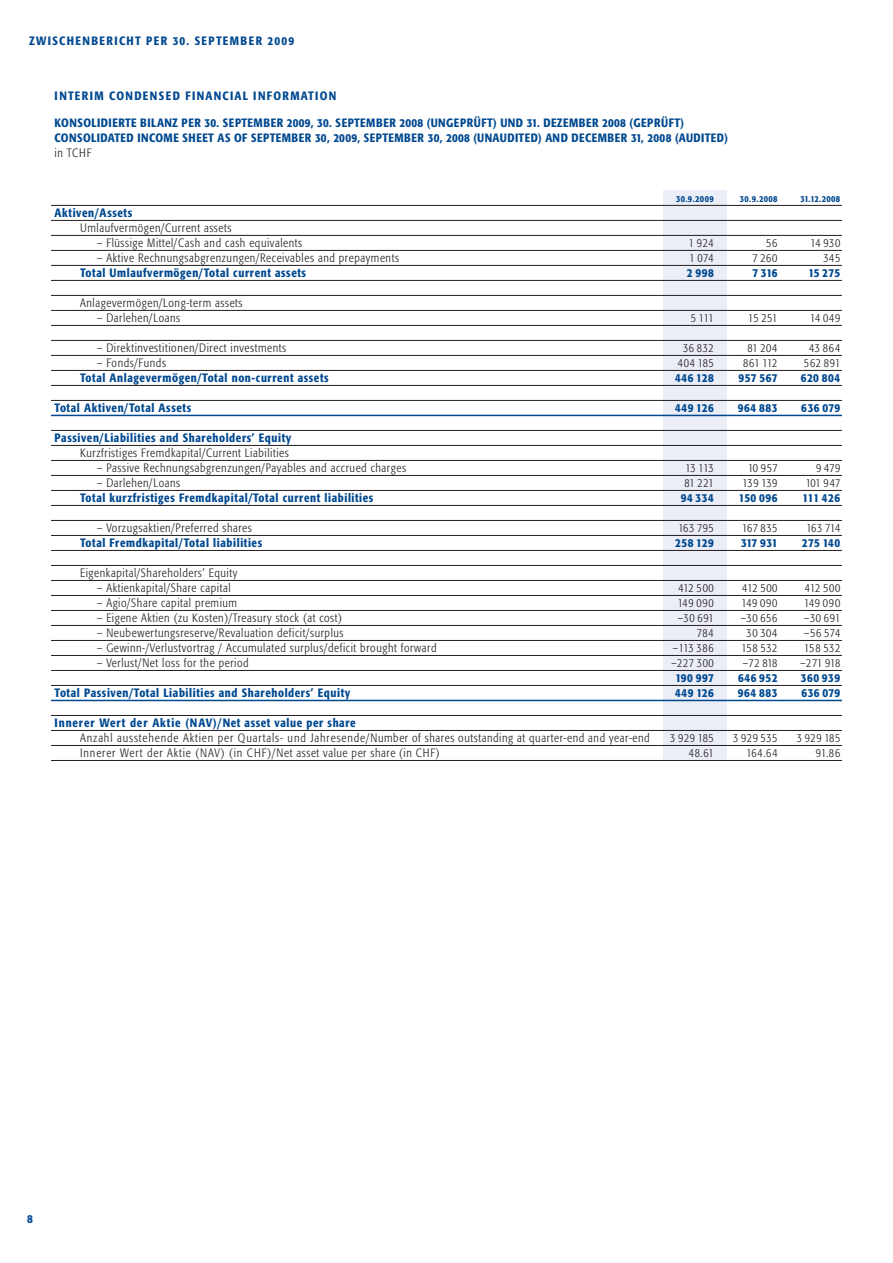
<style>
.page{position:relative;width:893px;height:1263px;background:#fff}
.page>*{position:absolute;margin:0;border:0;box-sizing:border-box;transform-origin:0 0}
.t1{font:300 condensed 12px "Formata";letter-spacing:.05em;color:#231f20}
.t2{font:500 condensed 12px/15px "Formata";letter-spacing:.05em;color:#004990}
.t3{font:300 condensed 12px "Formata";letter-spacing:.075em;color:#231f20}
.t4{font:300 condensed 12px "Formata";letter-spacing:.07em;color:#231f20}
.t5{font:500 condensed 12px "Formata";letter-spacing:.11em;color:#004990}
.t6{font:500 condensed 12px "Formata";letter-spacing:.12em;color:#004990}
.t7{font:500 condensed 9px "Formata";letter-spacing:.04em;color:#004990}
</style>
<div class="page">
<div style="left:663px;top:190px;width:64px;height:570px;background:#eceef7"></div>
<hr style="left:51px;top:205px;width:791px;height:1px;background:#231f20">
<hr style="left:51px;top:220px;width:791px;height:1px;background:#231f20">
<hr style="left:51px;top:235px;width:791px;height:1px;background:#231f20">
<hr style="left:51px;top:250px;width:791px;height:1px;background:#231f20">
<hr style="left:51px;top:265px;width:791px;height:1px;background:#231f20">
<hr style="left:51px;top:280px;width:791px;height:1px;background:#231f20">
<hr style="left:51px;top:295px;width:791px;height:1px;background:#231f20">
<hr style="left:51px;top:310px;width:791px;height:1px;background:#231f20">
<hr style="left:51px;top:325px;width:791px;height:1px;background:#231f20">
<hr style="left:51px;top:340px;width:791px;height:1px;background:#231f20">
<hr style="left:51px;top:355px;width:791px;height:1px;background:#231f20">
<hr style="left:51px;top:370px;width:791px;height:1px;background:#231f20">
<hr style="left:51px;top:385px;width:791px;height:1px;background:#231f20">
<hr style="left:51px;top:400px;width:791px;height:1px;background:#231f20">
<hr style="left:51px;top:415px;width:791px;height:1px;background:#004990">
<hr style="left:51px;top:430px;width:791px;height:1px;background:#231f20">
<hr style="left:51px;top:445px;width:791px;height:1px;background:#231f20">
<hr style="left:51px;top:460px;width:791px;height:1px;background:#231f20">
<hr style="left:51px;top:475px;width:791px;height:1px;background:#231f20">
<hr style="left:51px;top:490px;width:791px;height:1px;background:#231f20">
<hr style="left:51px;top:505px;width:791px;height:1px;background:#231f20">
<hr style="left:51px;top:520px;width:791px;height:1px;background:#231f20">
<hr style="left:51px;top:535px;width:791px;height:1px;background:#231f20">
<hr style="left:51px;top:550px;width:791px;height:1px;background:#231f20">
<hr style="left:51px;top:565px;width:791px;height:1px;background:#231f20">
<hr style="left:51px;top:580px;width:791px;height:1px;background:#231f20">
<hr style="left:51px;top:595px;width:791px;height:1px;background:#231f20">
<hr style="left:51px;top:610px;width:791px;height:1px;background:#231f20">
<hr style="left:51px;top:625px;width:791px;height:1px;background:#231f20">
<hr style="left:51px;top:640px;width:791px;height:1px;background:#231f20">
<hr style="left:51px;top:655px;width:791px;height:1px;background:#231f20">
<hr style="left:51px;top:670px;width:791px;height:1px;background:#231f20">
<hr style="left:51px;top:685px;width:791px;height:1px;background:#231f20">
<hr style="left:51px;top:700px;width:791px;height:1px;background:#004990">
<hr style="left:51px;top:715px;width:791px;height:1px;background:#231f20">
<hr style="left:51px;top:730px;width:791px;height:1px;background:#231f20">
<hr style="left:51px;top:745px;width:791px;height:1px;background:#231f20">
<hr style="left:51px;top:760px;width:791px;height:1px;background:#231f20">
<p class="t6" style="left:29px;top:36px;width:266px">ZWISCHENBERICHT PER 30. SEPTEMBER 2009</p>
<p class="t5" style="left:55px;top:91px;width:283px">INTERIM CONDENSED FINANCIAL INFORMATION</p>
<p class="t2" style="left:55px;top:116px;width:675px">KONSOLIDIERTE BILANZ PER 30. SEPTEMBER 2009, 30. SEPTEMBER 2008 (UNGEPRÜFT) UND 31. DEZEMBER 2008 (GEPRÜFT)<br>CONSOLIDATED INCOME SHEET AS OF SEPTEMBER 30, 2009, SEPTEMBER 30, 2008 (UNAUDITED) AND DECEMBER 31, 2008 (AUDITED)</p>
<p class="t1" style="left:55px;top:148px;width:38px">in TCHF</p>
<p class="t7" style="left:676px;top:195px;width:39px">30.9.2009</p>
<p class="t7" style="left:740px;top:195px;width:39px">30.9.2008</p>
<p class="t7" style="left:800px;top:195px;width:41px">31.12.2008</p>
<p class="t2" style="left:55px;top:206px;width:79px">Aktiven/Assets</p>
<p class="t1" style="left:80px;top:223px;width:153px">Umlaufvermögen/Current assets</p>
<p class="t1" style="left:97px;top:238px;width:207px">– Flüssige Mittel/Cash and cash equivalents</p>
<p class="t1" style="left:689px;top:238px;width:26px">1 924</p>
<p class="t1" style="left:766px;top:238px;width:13px">56</p>
<p class="t1" style="left:810px;top:238px;width:31px">14 930</p>
<p class="t1" style="left:97px;top:253px;width:303px">– Aktive Rechnungsabgrenzungen/Receivables and prepayments</p>
<p class="t1" style="left:690px;top:253px;width:26px">1 074</p>
<p class="t1" style="left:752px;top:253px;width:27px">7 260</p>
<p class="t1" style="left:823px;top:253px;width:18px">345</p>
<p class="t2" style="left:80px;top:266px;width:227px">Total Umlaufvermögen/Total current assets</p>
<p class="t2" style="left:687px;top:266px;width:28px">2 998</p>
<p class="t2" style="left:752px;top:266px;width:27px">7 316</p>
<p class="t2" style="left:808px;top:266px;width:33px">15 275</p>
<p class="t1" style="left:80px;top:298px;width:164px">Anlagevermögen/Long-term assets</p>
<p class="t1" style="left:97px;top:313px;width:85px">– Darlehen/Loans</p>
<p class="t1" style="left:691px;top:313px;width:24px">5 111</p>
<p class="t1" style="left:748px;top:313px;width:31px">15 251</p>
<p class="t1" style="left:810px;top:313px;width:31px">14 049</p>
<p class="t1" style="left:97px;top:343px;width:191px">– Direktinvestitionen/Direct investments</p>
<p class="t1" style="left:683px;top:343px;width:32px">36 832</p>
<p class="t1" style="left:747px;top:343px;width:32px">81 204</p>
<p class="t1" style="left:809px;top:343px;width:33px">43 864</p>
<p class="t1" style="left:97px;top:358px;width:70px">– Fonds/Funds</p>
<p class="t1" style="left:678px;top:358px;width:38px">404 185</p>
<p class="t1" style="left:743px;top:358px;width:36px">861 112</p>
<p class="t1" style="left:804px;top:358px;width:38px">562 891</p>
<p class="t2" style="left:80px;top:371px;width:250px">Total Anlagevermögen/Total non-current assets</p>
<p class="t2" style="left:675px;top:371px;width:40px">446 128</p>
<p class="t2" style="left:738px;top:371px;width:41px">957 567</p>
<p class="t2" style="left:801px;top:371px;width:41px">620 804</p>
<p class="t2" style="left:55px;top:401px;width:138px">Total Aktiven/Total Assets</p>
<p class="t2" style="left:675px;top:401px;width:40px">449 126</p>
<p class="t2" style="left:738px;top:401px;width:41px">964 883</p>
<p class="t2" style="left:801px;top:401px;width:40px">636 079</p>
<p class="t2" style="left:55px;top:431px;width:238px">Passiven/Liabilities and Shareholders’ Equity</p>
<p class="t1" style="left:80px;top:448px;width:210px">Kurzfristiges Fremdkapital/Current Liabilities</p>
<p class="t1" style="left:97px;top:463px;width:310px">– Passive Rechnungsabgrenzungen/Payables and accrued charges</p>
<p class="t1" style="left:685px;top:463px;width:30px">13 113</p>
<p class="t1" style="left:748px;top:463px;width:31px">10 957</p>
<p class="t1" style="left:816px;top:463px;width:26px">9 479</p>
<p class="t1" style="left:97px;top:478px;width:85px">– Darlehen/Loans</p>
<p class="t1" style="left:684px;top:478px;width:31px">81 221</p>
<p class="t1" style="left:742px;top:478px;width:37px">139 139</p>
<p class="t1" style="left:806px;top:478px;width:36px">101 947</p>
<p class="t2" style="left:80px;top:491px;width:295px">Total kurzfristiges Fremdkapital/Total current liabilities</p>
<p class="t2" style="left:681px;top:491px;width:35px">94 334</p>
<p class="t2" style="left:739px;top:491px;width:40px">150 096</p>
<p class="t2" style="left:802px;top:491px;width:39px">111 426</p>
<p class="t1" style="left:97px;top:523px;width:156px">– Vorzugsaktien/Preferred shares</p>
<p class="t1" style="left:678px;top:523px;width:37px">163 795</p>
<p class="t1" style="left:742px;top:523px;width:37px">167 835</p>
<p class="t1" style="left:806px;top:523px;width:35px">163 714</p>
<p class="t2" style="left:80px;top:536px;width:184px">Total Fremdkapital/Total liabilities</p>
<p class="t2" style="left:675px;top:536px;width:40px">258 129</p>
<p class="t2" style="left:741px;top:536px;width:38px">317 931</p>
<p class="t2" style="left:802px;top:536px;width:40px">275 140</p>
<p class="t1" style="left:80px;top:568px;width:159px">Eigenkapital/Shareholders’ Equity</p>
<p class="t1" style="left:97px;top:583px;width:135px">– Aktienkapital/Share capital</p>
<p class="t1" style="left:678px;top:583px;width:37px">412 500</p>
<p class="t1" style="left:742px;top:583px;width:37px">412 500</p>
<p class="t1" style="left:805px;top:583px;width:37px">412 500</p>
<p class="t1" style="left:97px;top:598px;width:141px">– Agio/Share capital premium</p>
<p class="t1" style="left:678px;top:598px;width:38px">149 090</p>
<p class="t1" style="left:741px;top:598px;width:38px">149 090</p>
<p class="t1" style="left:804px;top:598px;width:38px">149 090</p>
<p class="t1" style="left:97px;top:613px;width:246px">– Eigene Aktien (zu Kosten)/Treasury stock (at cost)</p>
<p class="t1" style="left:678px;top:613px;width:38px">–30 691</p>
<p class="t1" style="left:741px;top:613px;width:38px">–30 656</p>
<p class="t1" style="left:804px;top:613px;width:38px">–30 691</p>
<p class="t1" style="left:97px;top:628px;width:248px">– Neubewertungsreserve/Revaluation deficit/surplus</p>
<p class="t1" style="left:697px;top:628px;width:18px">784</p>
<p class="t1" style="left:747px;top:628px;width:32px">30 304</p>
<p class="t1" style="left:804px;top:628px;width:38px">–56 574</p>
<p class="t1" style="left:97px;top:643px;width:341px">– Gewinn-/Verlustvortrag / Accumulated surplus/deficit brought forward</p>
<p class="t1" style="left:673px;top:643px;width:42px">–113 386</p>
<p class="t1" style="left:741px;top:643px;width:38px">158 532</p>
<p class="t1" style="left:804px;top:643px;width:38px">158 532</p>
<p class="t1" style="left:97px;top:658px;width:153px">– Verlust/Net loss for the period</p>
<p class="t1" style="left:671px;top:658px;width:44px">–227 300</p>
<p class="t1" style="left:743px;top:658px;width:36px">–72 818</p>
<p class="t1" style="left:800px;top:658px;width:41px">–271 918</p>
<p class="t2" style="left:675px;top:671px;width:40px">190 997</p>
<p class="t2" style="left:738px;top:671px;width:41px">646 952</p>
<p class="t2" style="left:801px;top:671px;width:41px">360 939</p>
<p class="t2" style="left:55px;top:686px;width:297px">Total Passiven/Total Liabilities and Shareholders’ Equity</p>
<p class="t2" style="left:675px;top:686px;width:40px">449 126</p>
<p class="t2" style="left:738px;top:686px;width:41px">964 883</p>
<p class="t2" style="left:801px;top:686px;width:40px">636 079</p>
<p class="t2" style="left:55px;top:716px;width:303px">Innerer Wert der Aktie (NAV)/Net asset value per share</p>
<p class="t3" style="left:80px;top:733px;width:571px">Anzahl ausstehende Aktien per Quartals- und Jahresende/Number of shares outstanding at quarter-end and year-end</p>
<p class="t1" style="left:670px;top:733px;width:45px">3 929 185</p>
<p class="t1" style="left:733px;top:733px;width:46px">3 929 535</p>
<p class="t1" style="left:797px;top:733px;width:45px">3 929 185</p>
<p class="t4" style="left:80px;top:748px;width:361px">Innerer Wert der Aktie (NAV) (in CHF)/Net asset value per share (in CHF)</p>
<p class="t1" style="left:689px;top:748px;width:26px">48.61</p>
<p class="t1" style="left:747px;top:748px;width:32px">164.64</p>
<p class="t1" style="left:816px;top:748px;width:26px">91.86</p>
<p class="t2" style="left:27px;top:1212px;width:7px">8</p>
</div>
